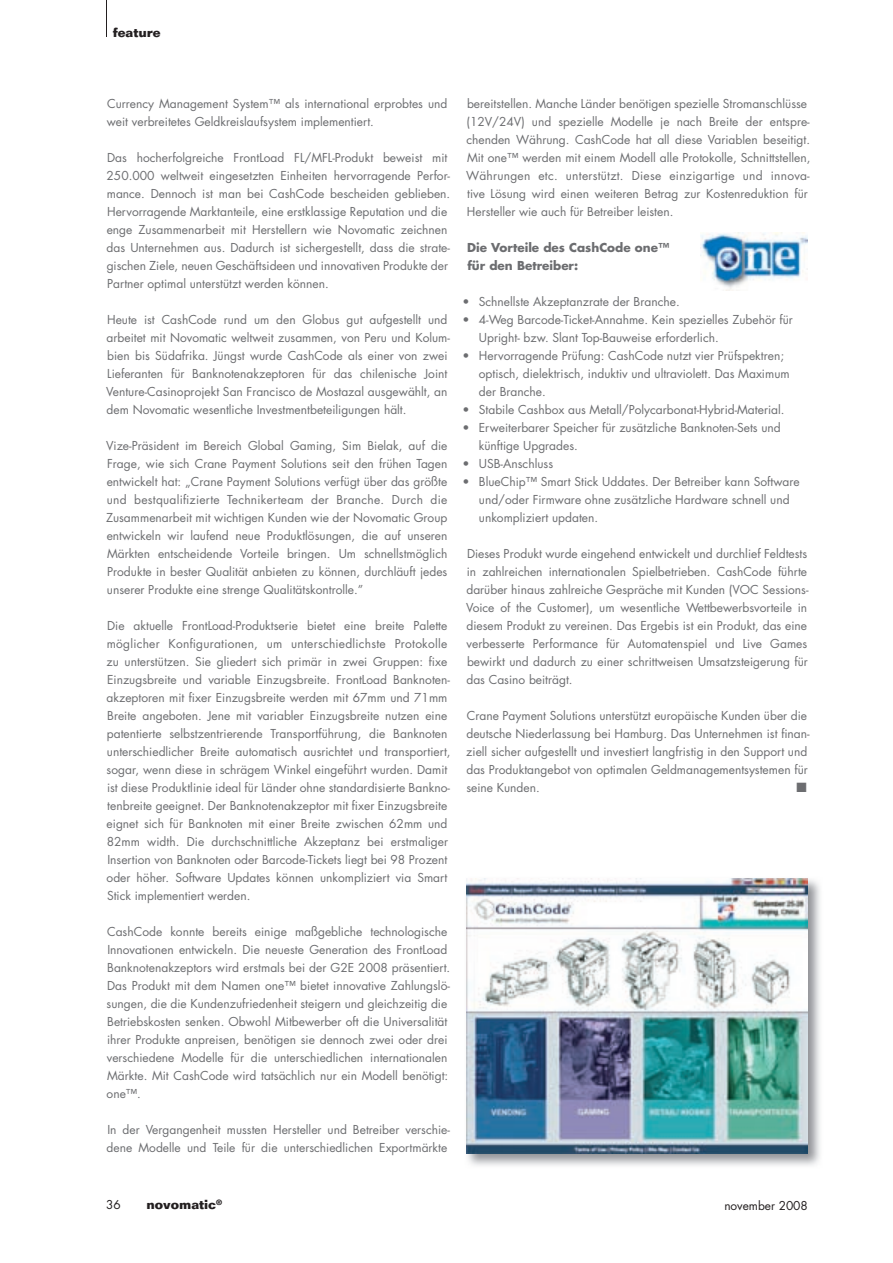
<style>
.page{position:relative;width:893px;height:1263px;background:#fff}
.page>*{position:absolute;margin:0;border:0;box-sizing:border-box;transform-origin:0 0}
.t1{font:13.5px "Zapf Dingbats ITC";color:#6c6d70}
.t2{font:700 12.9px "Folio";color:#231f20}
.t3{font:12px/18px "Futura";color:#6c6d70}
.t4{font:700 12px/18px "Futura";color:#6c6d70}
.t5{font:11.85px "Futura";color:#231f20}
</style>
<div class="page">
<hr style="left:106px;top:0;width:1px;height:37px;background:#231f20">
<img style="left:466px;top:878px;width:354px;height:288px">
<img style="left:466px;top:879px;width:342px;height:274px">
<img style="left:701px;top:232px;width:107px;height:59px">
<p class="t2" style="left:113px;top:24px;width:49px">feature</p>
<p class="t3" style="left:107px;top:94px;width:342px">Currency Management System™ als international erprobtes und weit verbreitetes Geldkreislaufsystem implementiert.</p>
<p class="t3" style="left:107px;top:148px;width:345px">Das hocherfolgreiche FrontLoad FL/MFL-Produkt beweist mit 250.000 weltweit eingesetzten Einheiten hervorragende Perfor&shy;mance. Dennoch ist man bei CashCode bescheiden geblieben.<br>Hervorragende Marktanteile, eine erstklassige Reputation und die enge Zusammenarbeit mit Herstellern wie Novomatic zeichnen das Unternehmen aus. Dadurch ist sichergestellt, dass die strate&shy;gischen Ziele, neuen Geschäftsideen und innovativen Produkte der Partner optimal unterstützt werden können.</p>
<p class="t3" style="left:106px;top:310px;width:345px">Heute ist CashCode rund um den Globus gut aufgestellt und arbeitet mit Novomatic weltweit zusammen, von Peru und Kolum&shy;bien bis Südafrika. Jüngst wurde CashCode als einer von zwei Lieferanten für Banknotenakzeptoren für das chilenische Joint Venture-Casinoprojekt San Francisco de Mostazal ausgewählt, an dem Novomatic wesentliche Investmentbeteiligungen hält.</p>
<p class="t3" style="left:106px;top:436px;width:343px;text-align:justify">Vize-Präsident im Bereich Global Gaming, Sim Bielak, auf die Frage, wie sich Crane Payment Solutions seit den frühen Tagen entwickelt hat: „Crane Payment Solutions verfügt über das größte und bestqualifizierte Technikerteam der Branche. Durch die Zusammenarbeit mit wichtigen Kunden wie der Novomatic Group entwickeln wir laufend neue Produktlösungen, die auf unseren Märkten entscheidende Vorteile bringen. Um schnellstmöglich Produkte in bester Qualität anbieten zu können, durchläuft jedes unserer Produkte eine strenge Qualitätskontrolle.”</p>
<p class="t3" style="left:107px;top:616px;width:346px">Die aktuelle FrontLoad-Produktserie bietet eine breite Palette möglicher Konfigurationen, um unterschiedlichste Protokolle zu unterstützen. Sie gliedert sich primär in zwei Gruppen: fixe Einzugsbreite und variable Einzugsbreite. FrontLoad Banknoten&shy;akzeptoren mit fixer Einzugsbreite werden mit 67mm und 71mm Breite angeboten. Jene mit variabler Einzugsbreite nutzen eine patentierte selbstzentrierende Transportführung, die Banknoten unterschiedlicher Breite automatisch ausrichtet und transportiert, sogar, wenn diese in schrägem Winkel eingeführt wurden. Damit ist diese Produktlinie ideal für Länder ohne standardisierte Bankno&shy;tenbreite geeignet. Der Banknotenakzeptor mit fixer Einzugsbreite eignet sich für Banknoten mit einer Breite zwischen 62mm und 82mm width. Die durchschnittliche Akzeptanz bei erstmaliger Insertion von Banknoten oder Barcode-Tickets liegt bei 98 Prozent oder höher. Software Updates können unkompliziert via Smart Stick implementiert werden.</p>
<p class="t3" style="left:107px;top:922px;width:345px">CashCode konnte bereits einige maßgebliche technologische Innovationen entwickeln. Die neueste Generation des FrontLoad Banknotenakzeptors wird erstmals bei der G2E 2008 präsentiert.<br>Das Produkt mit dem Namen one™ bietet innovative Zahlungslö&shy;sungen, die die Kundenzufriedenheit steigern und gleichzeitig die Betriebskosten senken. Obwohl Mitbewerber oft die Universalität ihrer Produkte anpreisen, benötigen sie dennoch zwei oder drei verschiedene Modelle für die unterschiedlichen internationalen Märkte. Mit CashCode wird tatsächlich nur ein Modell benötigt: one™.</p>
<p class="t3" style="left:107px;top:1120px;width:345px">In der Vergangenheit mussten Hersteller und Betreiber verschie&shy;dene Modelle und Teile für die unterschiedlichen Exportmärkte</p>
<p class="t3" style="left:466px;top:94px;width:346px">bereitstellen. Manche Länder benötigen spezielle Stromanschlüsse (12V/24V) und spezielle Modelle je nach Breite der entspre&shy;chenden Währung. CashCode hat all diese Variablen beseitigt.<br>Mit one™ werden mit einem Modell alle Protokolle, Schnittstellen, Währungen etc. unterstützt. Diese einzigartige und innova&shy;tive Lösung wird einen weiteren Betrag zur Kostenreduktion für Hersteller wie auch für Betreiber leisten.</p>
<p class="t4" style="left:467px;top:238px;width:204px">Die Vorteile des CashCode one™ für den Betreiber:</p>
<p class="t3" style="left:462px;top:292px;width:219px">• Schnellste Akzeptanzrate der Branche.</p>
<p class="t3" style="left:479px;top:310px;width:316px;text-indent:-16px">• 4-Weg Barcode-Ticket-Annahme. Kein spezielles Zubehör für<br>Upright- bzw. Slant Top-Bauweise erforderlich.</p>
<p class="t3" style="left:479px;top:346px;width:312px;text-indent:-16px">• Hervorragende Prüfung: CashCode nutzt vier Prüfspektren; optisch, dielektrisch, induktiv und ultraviolett. Das Maximum der Branche.</p>
<p class="t3" style="left:462px;top:400px;width:324px">• Stabile Cashbox aus Metall/Polycarbonat-Hybrid-Material.</p>
<p class="t3" style="left:479px;top:418px;width:303px;text-indent:-16px">• Erweiterbarer Speicher für zusätzliche Banknoten-Sets und künftige Upgrades.</p>
<p class="t3" style="left:462px;top:454px;width:92px">• USB-Anschluss</p>
<p class="t3" style="left:479px;top:472px;width:322px;text-indent:-16px">• BlueChip™ Smart Stick Uddates. Der Betreiber kann Software und/oder Firmware ohne zusätzliche Hardware schnell und unkompliziert updaten.</p>
<p class="t3" style="left:466px;top:544px;width:344px;text-align:justify">Dieses Produkt wurde eingehend entwickelt und durchlief Feldtests in zahlreichen internationalen Spielbetrieben. CashCode führte darüber hinaus zahlreiche Gespräche mit Kunden (VOC Sessions-Voice of the Customer), um wesentliche Wettbewerbsvorteile in diesem Produkt zu vereinen. Das Ergebis ist ein Produkt, das eine verbesserte Performance für Automatenspiel und Live Games bewirkt und dadurch zu einer schrittweisen Umsatzsteigerung für das Casino beiträgt.</p>
<p class="t3" style="left:466px;top:706px;width:345px">Crane Payment Solutions unterstützt europäische Kunden über die deutsche Niederlassung bei Hamburg. Das Unternehmen ist finan&shy;ziell sicher aufgestellt und investiert langfristig in den Support und das Produktangebot von optimalen Geldmanagementsystemen für seine Kunden.</p>
<p class="t1" style="left:797px;top:781px;width:12px">■</p>
<p class="t5" style="left:106px;top:1197px;width:16px">36</p>
<p class="t2" style="left:147px;top:1197px;width:77px">novomatic<sup>®</sup></p>
<p class="t5" style="left:724px;top:1197px;width:85px">november 2008</p>
</div>
